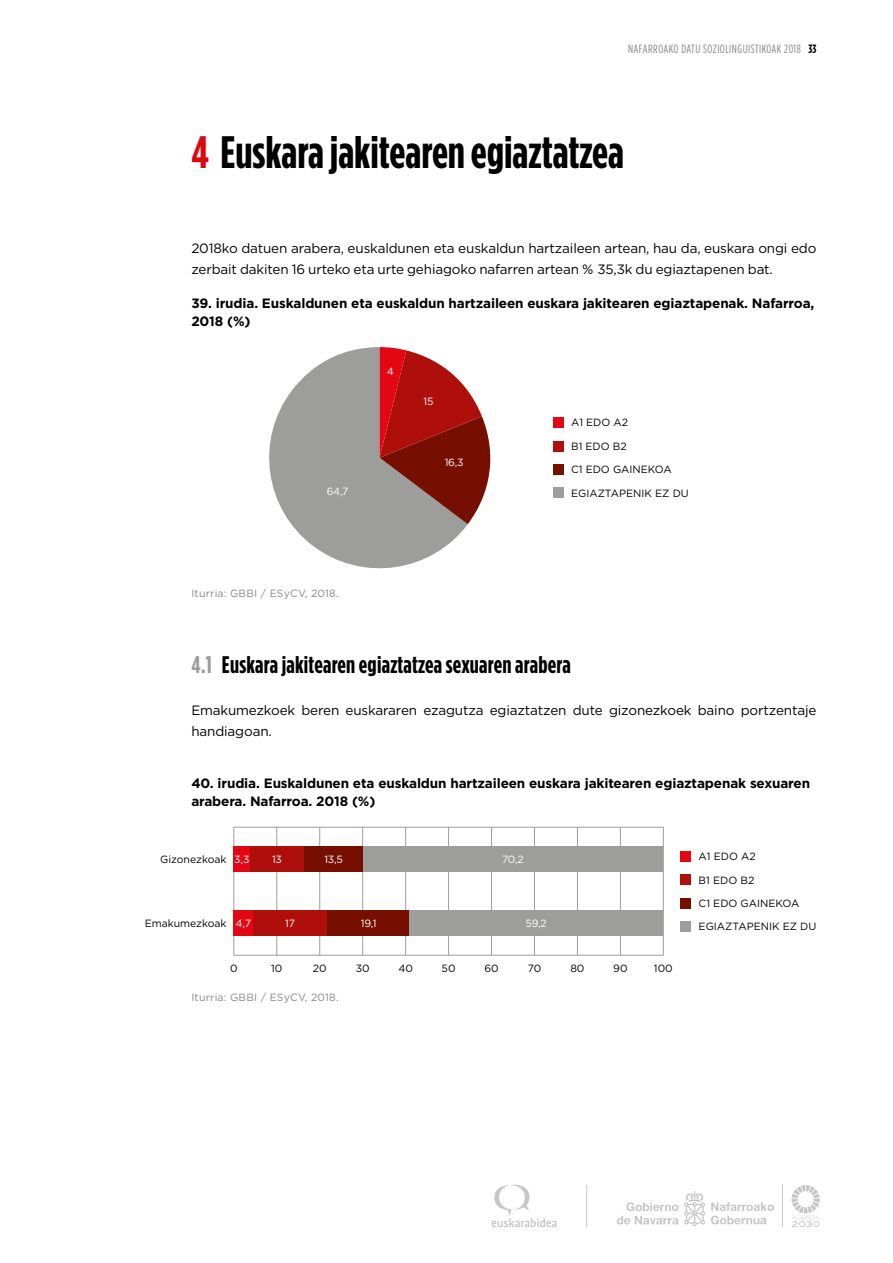
<style>
.page{position:relative;width:893px;height:1263px;background:#fff}
.page>*{position:absolute;margin:0;border:0;box-sizing:border-box;transform-origin:0 0}
.t1{font:700 45.45px "Gotham Condensed";color:#000}
.t2{font:700 24px "Gotham Condensed";letter-spacing:.01em;color:#000}
.t3{font:13.5px/21px "Gotham";letter-spacing:-.01em;color:#000}
.t4{font:700 13.5px/18px "Gotham";letter-spacing:-.01em;color:#000}
.t5{font:12px "Gotham Condensed";letter-spacing:.04em;color:#878787}
.t6{font:10.5px "Gotham";color:#000}
.t7{font:10.5px "Gotham";letter-spacing:.02em;color:#878787}
.t8{font:10.5px "Gotham";letter-spacing:-.02em;color:#fff}
.s1{font-weight:700;color:#000}
.s2{color:#db0812}
.s3{color:#9d9d9c}
</style>
<div class="page">
<hr style="left:586px;top:1185px;width:1px;height:42px;background:#c6c6c6">
<svg style="left:491px;top:1185px;width:66px;height:42px"></svg>
<hr style="left:782px;top:1185px;width:1px;height:42px;background:#c6c6c6">
<svg style="left:684px;top:1191px;width:21px;height:35px"></svg>
<svg style="left:617px;top:1202px;width:61px;height:22px"></svg>
<svg style="left:711px;top:1202px;width:63px;height:22px"></svg>
<svg style="left:791px;top:1185px;width:29px;height:42px"></svg>
<div style="left:553px;top:417px;width:11px;height:11px;background:#e30613"></div>
<div style="left:553px;top:441px;width:11px;height:10px;background:#ae0f0a"></div>
<div style="left:553px;top:464px;width:11px;height:11px;background:#770f00"></div>
<div style="left:553px;top:487px;width:11px;height:11px;background:#9d9d9c"></div>
<svg style="left:269px;top:347px;width:199px;height:222px;fill:#9d9d9c"></svg>
<svg style="left:380px;top:347px;width:111px;height:177px"></svg>
<hr style="left:234px;top:955px;width:429px;height:1px;background:#9d9d9c">
<hr style="left:234px;top:827px;width:1px;height:128px;background:#9d9d9c">
<hr style="left:319px;top:827px;width:1px;height:128px;background:#9d9d9c">
<hr style="left:362px;top:827px;width:1px;height:128px;background:#9d9d9c">
<hr style="left:276px;top:827px;width:1px;height:128px;background:#9d9d9c">
<hr style="left:405px;top:827px;width:1px;height:128px;background:#9d9d9c">
<hr style="left:448px;top:827px;width:1px;height:128px;background:#9d9d9c">
<hr style="left:577px;top:827px;width:1px;height:128px;background:#9d9d9c">
<hr style="left:491px;top:827px;width:1px;height:128px;background:#9d9d9c">
<hr style="left:620px;top:827px;width:1px;height:128px;background:#9d9d9c">
<hr style="left:534px;top:827px;width:1px;height:128px;background:#9d9d9c">
<hr style="left:663px;top:827px;width:1px;height:128px;background:#9d9d9c">
<hr style="left:234px;top:827px;width:429px;height:1px;background:#9d9d9c">
<div style="left:234px;top:846px;width:16px;height:26px;background:#e30613"></div>
<div style="left:250px;top:846px;width:54px;height:26px;background:#ae0f0a"></div>
<div style="left:304px;top:846px;width:59px;height:26px;background:#770f00"></div>
<div style="left:363px;top:846px;width:300px;height:26px;background:#9d9d9c"></div>
<div style="left:234px;top:910px;width:19px;height:26px;background:#e30613"></div>
<div style="left:253px;top:910px;width:74px;height:26px;background:#ae0f0a"></div>
<div style="left:327px;top:910px;width:84px;height:26px;background:#770f00"></div>
<div style="left:410px;top:910px;width:253px;height:26px;background:#9d9d9c"></div>
<div style="left:681px;top:851px;width:10px;height:10px;background:#e30613"></div>
<div style="left:681px;top:874px;width:10px;height:11px;background:#ae0f0a"></div>
<div style="left:681px;top:898px;width:10px;height:10px;background:#770f00"></div>
<div style="left:681px;top:921px;width:10px;height:11px;background:#9d9d9c"></div>
<p class="t5" style="left:628px;top:42px;width:190px">NAFARROAKO DATU SOZIOLINGUISTIKOAK 2018 <span class="s1">33</span></p>
<h1 class="t1" style="left:191px;top:126px;width:434px"><span class="s2">4</span> Euskara jakitearen egiaztatzea</h1>
<p class="t3" style="left:191px;top:237px;width:627px">2018ko datuen arabera, euskaldunen eta euskaldun hartzaileen artean, hau da, euskara ongi edo zerbait dakiten 16 urteko eta urte gehiagoko nafarren artean % 35,3k du egiaztapenen bat.</p>
<p class="t4" style="left:191px;top:294px;width:624px">39. irudia. Euskaldunen eta euskaldun hartzaileen euskara jakitearen egiaztapenak. Nafarroa,<br>2018 (%)</p>
<p class="t8" style="left:387px;top:365px;width:9px">4</p>
<p class="t8" style="left:424px;top:395px;width:11px">15</p>
<p class="t8" style="left:445px;top:457px;width:20px">16,3</p>
<p class="t6" style="left:571px;top:417px;width:59px">A1 EDO A2</p>
<p class="t6" style="left:571px;top:440px;width:57px">B1 EDO B2</p>
<p class="t6" style="left:571px;top:464px;width:102px">C1 EDO GAINEKOA</p>
<p class="t8" style="left:327px;top:486px;width:23px">64,7</p>
<p class="t6" style="left:571px;top:487px;width:119px">EGIAZTAPENIK EZ DU</p>
<p class="t7" style="left:191px;top:588px;width:149px">Iturria: GBBI / ESyCV, 2018.</p>
<h2 class="t2" style="left:191px;top:650px;width:381px"><span class="s3">4.1</span> Euskara jakitearen egiaztatzea sexuaren arabera</h2>
<p class="t3" style="left:191px;top:699px;width:627px">Emakumezkoek beren euskararen ezagutza egiaztatzen dute gizonezkoek baino portzentaje handiagoan.</p>
<p class="t4" style="left:191px;top:774px;width:620px">40. irudia. Euskaldunen eta euskaldun hartzaileen euskara jakitearen egiaztapenak sexuaren arabera. Nafarroa. 2018 (%)</p>
<p class="t6" style="left:160px;top:853px;width:68px">Gizonezkoak</p>
<p class="t8" style="left:234px;top:853px;width:17px">3,3</p>
<p class="t8" style="left:272px;top:853px;width:11px">13</p>
<p class="t8" style="left:324px;top:853px;width:20px">13,5</p>
<p class="t8" style="left:502px;top:853px;width:23px">70,2</p>
<p class="t6" style="left:145px;top:918px;width:83px">Emakumezkoak</p>
<p class="t8" style="left:236px;top:918px;width:17px">4,7</p>
<p class="t8" style="left:285px;top:918px;width:11px">17</p>
<p class="t8" style="left:361px;top:918px;width:17px">19,1</p>
<p class="t8" style="left:526px;top:918px;width:23px">59,2</p>
<p class="t6" style="left:230px;top:962px;width:9px">0</p>
<p class="t6" style="left:271px;top:962px;width:13px">10</p>
<p class="t6" style="left:313px;top:962px;width:15px">20</p>
<p class="t6" style="left:356px;top:962px;width:15px">30</p>
<p class="t6" style="left:398px;top:962px;width:16px">40</p>
<p class="t6" style="left:442px;top:962px;width:15px">50</p>
<p class="t6" style="left:484px;top:962px;width:16px">60</p>
<p class="t6" style="left:528px;top:962px;width:15px">70</p>
<p class="t7" style="left:191px;top:991px;width:149px">Iturria: GBBI / ESyCV, 2018.</p>
<p class="t6" style="left:570px;top:962px;width:16px">80</p>
<p class="t6" style="left:613px;top:962px;width:16px">90</p>
<p class="t6" style="left:654px;top:962px;width:20px">100</p>
<p class="t6" style="left:699px;top:850px;width:59px">A1 EDO A2</p>
<p class="t6" style="left:699px;top:874px;width:57px">B1 EDO B2</p>
<p class="t6" style="left:699px;top:897px;width:102px">C1 EDO GAINEKOA</p>
<p class="t6" style="left:699px;top:921px;width:119px">EGIAZTAPENIK EZ DU</p>
</div>
